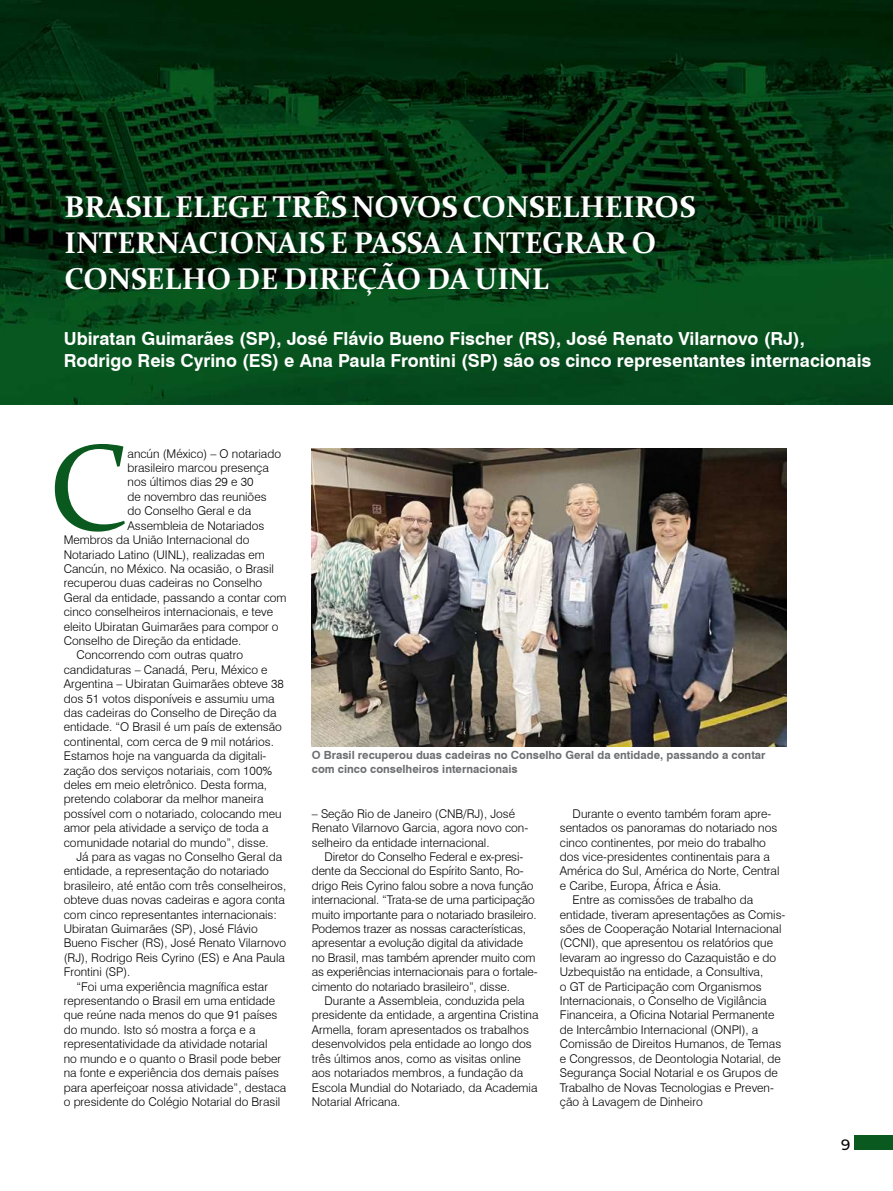
<style>
.page{position:relative;width:893px;height:1191px;background:#fff}
.page>*{position:absolute;margin:0;border:0;box-sizing:border-box;transform-origin:0 0}
.t1{font:123px "Constantia";color:#0a5a1f}
.t2{font:700 30px/36px "Constantia";color:#fff}
.t3{font:700 18px/21.6px "Swiss 721 BT";color:#fff}
.t4{font:500 15px "Montserrat";color:#000}
.t5{font:300 12px/14.4px "Swiss 721 BT";color:#000}
.t6{font:700 11.25px/13.5px "Swiss 721 BT";color:#6d6e71}
</style>
<div class="page">
<img style="left:0;top:0;width:893px;height:404px">
<div style="left:855px;top:1135px;width:38px;height:15px;background:#0a5a1f"></div>
<img style="left:312px;top:448px;width:475px;height:298px">
<h2 class="t2" style="left:65px;top:187px;width:632px">BRASIL ELEGE TRÊS NOVOS CONSELHEIROS<br>INTERNACIONAIS E PASSA A INTEGRAR O<br>CONSELHO DE DIREÇÃO DA UINL</h2>
<h3 class="t3" style="left:64px;top:328px;width:809px">Ubiratan Guimarães (SP), José Flávio Bueno Fischer (RS), José Renato Vilarnovo (RJ),<br>Rodrigo Reis Cyrino (ES) e Ana Paula Frontini (SP) são os cinco representantes internacionais</h3>
<h1 class="t1" style="left:49px;top:404px;width:82px">C</h1>
<p class="t5" style="left:128px;top:446px;width:155px">ancún (México) – O notariado</p>
<p class="t5" style="left:128px;top:460px;width:143px">brasileiro marcou presença</p>
<p class="t5" style="left:128px;top:475px;width:127px">nos últimos dias 29 e 30</p>
<p class="t5" style="left:128px;top:489px;width:141px">de novembro das reuniões</p>
<p class="t5" style="left:128px;top:504px;width:125px">do Conselho Geral e da</p>
<p class="t5" style="left:128px;top:518px;width:138px">Assembleia de Notariados</p>
<p class="t5" style="left:64px;top:532px;width:187px">Membros da União Internacional do</p>
<p class="t5" style="left:64px;top:547px;width:203px">Notariado Latino (UINL), realizadas em</p>
<p class="t5" style="left:64px;top:561px;width:212px">Cancún, no México. Na ocasião, o Brasil</p>
<p class="t5" style="left:64px;top:576px;width:200px">recuperou duas cadeiras no Conselho</p>
<p class="t5" style="left:64px;top:590px;width:224px">Geral da entidade, passando a contar com</p>
<p class="t5" style="left:64px;top:604px;width:211px">cinco conselheiros internacionais, e teve</p>
<p class="t5" style="left:64px;top:619px;width:216px">eleito Ubiratan Guimarães para compor o</p>
<p class="t5" style="left:64px;top:633px;width:179px">Conselho de Direção da entidade.</p>
<p class="t5" style="left:77px;top:648px;width:168px">Concorrendo com outras quatro</p>
<p class="t5" style="left:64px;top:662px;width:205px">candidaturas – Canadá, Peru, México e</p>
<p class="t5" style="left:64px;top:676px;width:222px">Argentina – Ubiratan Guimarães obteve 38</p>
<p class="t5" style="left:64px;top:691px;width:212px">dos 51 votos disponíveis e assumiu uma</p>
<p class="t5" style="left:64px;top:705px;width:214px">das cadeiras do Conselho de Direção da</p>
<p class="t5" style="left:64px;top:720px;width:220px">entidade. “O Brasil é um país de extensão</p>
<p class="t5" style="left:64px;top:734px;width:212px">continental, com cerca de 9 mil notários.</p>
<p class="t5" style="left:64px;top:748px;width:204px">Estamos hoje na vanguarda da digitali-</p>
<p class="t5" style="left:64px;top:763px;width:210px">zação dos serviços notariais, com 100%</p>
<p class="t5" style="left:64px;top:777px;width:205px">deles em meio eletrônico. Desta forma,</p>
<p class="t5" style="left:64px;top:792px;width:201px">pretendo colaborar da melhor maneira</p>
<p class="t5" style="left:64px;top:806px;width:219px">possível com o notariado, colocando meu</p>
<p class="t5" style="left:64px;top:820px;width:206px">amor pela atividade a serviço de toda a</p>
<p class="t5" style="left:64px;top:835px;width:206px">comunidade notarial do mundo”, disse.</p>
<p class="t5" style="left:77px;top:849px;width:207px">Já para as vagas no Conselho Geral da</p>
<p class="t5" style="left:64px;top:864px;width:207px">entidade, a representação do notariado</p>
<p class="t5" style="left:64px;top:878px;width:224px">brasileiro, até então com três conselheiros,</p>
<p class="t5" style="left:64px;top:892px;width:223px">obteve duas novas cadeiras e agora conta</p>
<p class="t5" style="left:64px;top:907px;width:215px">com cinco representantes internacionais:</p>
<p class="t5" style="left:64px;top:921px;width:196px">Ubiratan Guimarães (SP), José Flávio</p>
<p class="t5" style="left:64px;top:936px;width:224px">Bueno Fischer (RS), José Renato Vilarnovo</p>
<p class="t5" style="left:64px;top:950px;width:223px">(RJ), Rodrigo Reis Cyrino (ES) e Ana Paula</p>
<p class="t5" style="left:64px;top:964px;width:68px">Frontini (SP).</p>
<p class="t5" style="left:77px;top:979px;width:193px">“Foi uma experiência magnífica estar</p>
<p class="t5" style="left:64px;top:993px;width:213px">representando o Brasil em uma entidade</p>
<p class="t5" style="left:64px;top:1008px;width:215px">que reúne nada menos do que 91 países</p>
<p class="t5" style="left:64px;top:1022px;width:193px">do mundo. Isto só mostra a força e a</p>
<p class="t5" style="left:64px;top:1036px;width:205px">representatividade da atividade notarial</p>
<p class="t5" style="left:64px;top:1051px;width:219px">no mundo e o quanto o Brasil pode beber</p>
<p class="t5" style="left:64px;top:1065px;width:217px">na fonte e experiência dos demais países</p>
<p class="t5" style="left:64px;top:1080px;width:224px">para aperfeiçoar nossa atividade”, destaca</p>
<p class="t5" style="left:64px;top:1094px;width:218px">o presidente do Colégio Notarial do Brasil</p>
<p class="t6" style="left:312px;top:748px;width:455px">O Brasil recuperou duas cadeiras no Conselho Geral da entidade, passando a contar com cinco conselheiros internacionais</p>
<p class="t5" style="left:312px;top:806px;width:218px">– Seção Rio de Janeiro (CNB/RJ), José<br>Renato Vilarnovo Garcia, agora novo con&shy;selheiro da entidade internacional.</p>
<p class="t5" style="left:312px;top:849px;width:227px;text-indent:13px">Diretor do Conselho Federal e ex-presi&shy;dente da Seccional do Espírito Santo, Ro&shy;drigo Reis Cyrino falou sobre a nova função internacional. “Trata-se de uma participação muito importante para o notariado brasileiro.<br>Podemos trazer as nossas características, apresentar a evolução digital da atividade no Brasil, mas também aprender muito com as experiências internacionais para o fortale&shy;cimento do notariado brasileiro”, disse.</p>
<p class="t5" style="left:312px;top:993px;width:228px;text-indent:13px">Durante a Assembleia, conduzida pela presidente da entidade, a argentina Cristina Armella, foram apresentados os trabalhos desenvolvidos pela entidade ao longo dos três últimos anos, como as visitas online aos notariados membros, a fundação da Escola Mundial do Notariado, da Academia Notarial Africana.</p>
<p class="t5" style="left:573px;top:806px;width:200px">Durante o evento também foram apre-</p>
<p class="t5" style="left:560px;top:820px;width:219px">sentados os panoramas do notariado nos</p>
<p class="t5" style="left:560px;top:835px;width:207px">cinco continentes, por meio do trabalho</p>
<p class="t5" style="left:560px;top:849px;width:211px">dos vice-presidentes continentais para a</p>
<p class="t5" style="left:560px;top:864px;width:221px">América do Sul, América do Norte, Central</p>
<p class="t5" style="left:560px;top:878px;width:163px">e Caribe, Europa, África e Ásia.</p>
<p class="t5" style="left:573px;top:892px;width:182px">Entre as comissões de trabalho da</p>
<p class="t5" style="left:560px;top:907px;width:227px">entidade, tiveram apresentações as Comis-</p>
<p class="t5" style="left:560px;top:921px;width:223px">sões de Cooperação Notarial Internacional</p>
<p class="t5" style="left:560px;top:936px;width:215px">(CCNI), que apresentou os relatórios que</p>
<p class="t5" style="left:560px;top:950px;width:218px">levaram ao ingresso do Cazaquistão e do</p>
<p class="t5" style="left:560px;top:964px;width:205px">Uzbequistão na entidade, a Consultiva,</p>
<p class="t5" style="left:560px;top:979px;width:203px">o GT de Participação com Organismos</p>
<p class="t5" style="left:560px;top:993px;width:208px">Internacionais, o Conselho de Vigilância</p>
<p class="t5" style="left:560px;top:1008px;width:216px">Financeira, a Oficina Notarial Permanente</p>
<p class="t5" style="left:560px;top:1022px;width:200px">de Intercâmbio Internacional (ONPI), a</p>
<p class="t5" style="left:560px;top:1036px;width:223px">Comissão de Direitos Humanos, de Temas</p>
<p class="t5" style="left:560px;top:1051px;width:222px">e Congressos, de Deontologia Notarial, de</p>
<p class="t5" style="left:560px;top:1065px;width:219px">Segurança Social Notarial e os Grupos de</p>
<p class="t5" style="left:560px;top:1080px;width:216px">Trabalho de Novas Tecnologias e Preven-</p>
<p class="t5" style="left:560px;top:1094px;width:144px">ção à Lavagem de Dinheiro</p>
<p class="t4" style="left:841px;top:1134px;width:11px">9</p>
</div>
